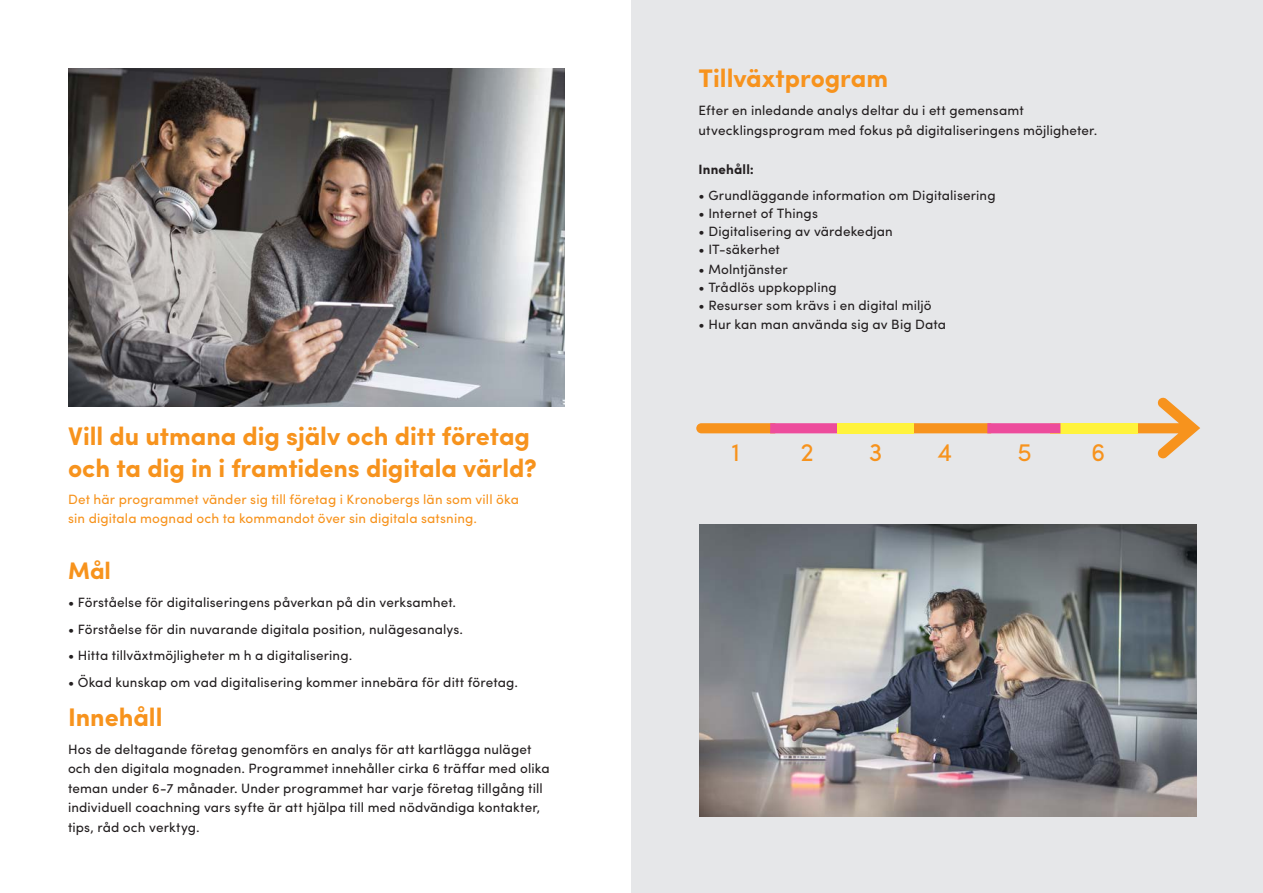
<style>
.page{position:relative;width:1263px;height:893px;background:#fff}
.page>*{position:absolute;margin:0;border:0;box-sizing:border-box;transform-origin:0 0}
.t1{font:700 25.5px/31.5px "Sofia Pro";letter-spacing:-.005em;color:#f7931d}
.t2{font:25.5px "Sofia Pro";color:#f7931d}
.t3{font:700 24px "Sofia Pro";color:#f7931d}
.t4{font:13.5px/19.5px "Sofia Pro";letter-spacing:.01em;color:#231f20}
.t5{font:13.5px/19.5px "Sofia Pro";letter-spacing:.01em;color:#f7931d}
.t6{font:700 13.5px "Sofia Pro";letter-spacing:.01em;color:#231f20}
</style>
<div class="page">
<div style="left:631px;top:0;width:632px;height:893px;background:#e6e7e9"></div>
<img style="left:68px;top:68px;width:497px;height:338px">
<img style="left:699px;top:524px;width:497px;height:292px">
<svg style="left:696px;top:423px;width:74px;height:10px"></svg>
<div style="left:770px;top:423px;width:73px;height:10px;background:#ed4c9c"></div>
<div style="left:903px;top:423px;width:88px;height:10px;background:#f7931d"></div>
<svg style="left:1113px;top:397px;width:87px;height:61px"></svg>
<div style="left:1050px;top:423px;width:88px;height:10px;background:#fff33c"></div>
<div style="left:838px;top:423px;width:76px;height:10px;background:#fff33c"></div>
<div style="left:987px;top:423px;width:73px;height:10px;background:#ed4c9c"></div>
<h1 class="t1" style="left:68px;top:419px;width:470px">Vill du utmana dig själv och ditt företag och ta dig in i framtidens digitala värld?</h1>
<p class="t5" style="left:68px;top:488px;width:452px">Det här programmet vänder sig till företag i Kronobergs län som vill öka sin digitala mognad och ta kommandot över sin digitala satsning.</p>
<h2 class="t3" style="left:68px;top:553px;width:45px">Mål</h2>
<p class="t4" style="left:68px;top:592px;width:390px">• Förståelse för digitaliseringens påverkan på din verksamhet.</p>
<p class="t4" style="left:68px;top:618px;width:397px">• Förståelse för din nuvarande digitala position, nulägesanalys.</p>
<p class="t4" style="left:68px;top:645px;width:286px">• Hitta tillväxtmöjligheter m h a digitalisering.</p>
<p class="t4" style="left:68px;top:671px;width:452px">• Ökad kunskap om vad digitalisering kommer innebära för ditt företag.</p>
<h1 class="t1" style="left:68px;top:700px;width:96px">Innehåll</h1>
<p class="t4" style="left:68px;top:738px;width:483px">Hos de deltagande företag genomförs en analys för att kartlägga nuläget och den digitala mognaden. Programmet innehåller cirka 6 träffar med olika teman under 6-7 månader. Under programmet har varje företag tillgång till individuell coachning vars syfte är att hjälpa till med nödvändiga kontakter, tips, råd och verktyg.</p>
<h1 class="t1" style="left:699px;top:61px;width:191px">Tillväxtprogram</h1>
<p class="t4" style="left:699px;top:100px;width:400px">Efter en inledande analys deltar du i ett gemensamt utvecklingsprogram med fokus på digitaliseringens möjligheter.</p>
<p class="t6" style="left:699px;top:159px;width:57px">Innehåll:</p>
<p class="t4" style="left:699px;top:185px;width:298px">• Grundläggande information om Digitalisering</p>
<p class="t4" style="left:699px;top:203px;width:121px">• Internet of Things</p>
<p class="t4" style="left:699px;top:221px;width:196px">• Digitalisering av värdekedjan</p>
<p class="t4" style="left:699px;top:239px;width:83px">• IT-säkerhet</p>
<p class="t4" style="left:699px;top:258px;width:91px">• Molntjänster</p>
<p class="t4" style="left:699px;top:276px;width:140px">• Trådlös uppkoppling</p>
<p class="t4" style="left:699px;top:294px;width:235px">• Resurser som krävs i en digital miljö</p>
<p class="t4" style="left:699px;top:314px;width:249px">• Hur kan man använda sig av Big Data</p>
<h1 class="t2" style="left:731px;top:433px;width:10px">1</h1>
<h1 class="t2" style="left:800px;top:433px;width:15px">2</h1>
<h1 class="t2" style="left:869px;top:433px;width:15px">3</h1>
<h1 class="t2" style="left:937px;top:433px;width:17px">4</h1>
<h1 class="t2" style="left:1017px;top:433px;width:16px">5</h1>
<h1 class="t2" style="left:1091px;top:433px;width:16px">6</h1>
</div>
